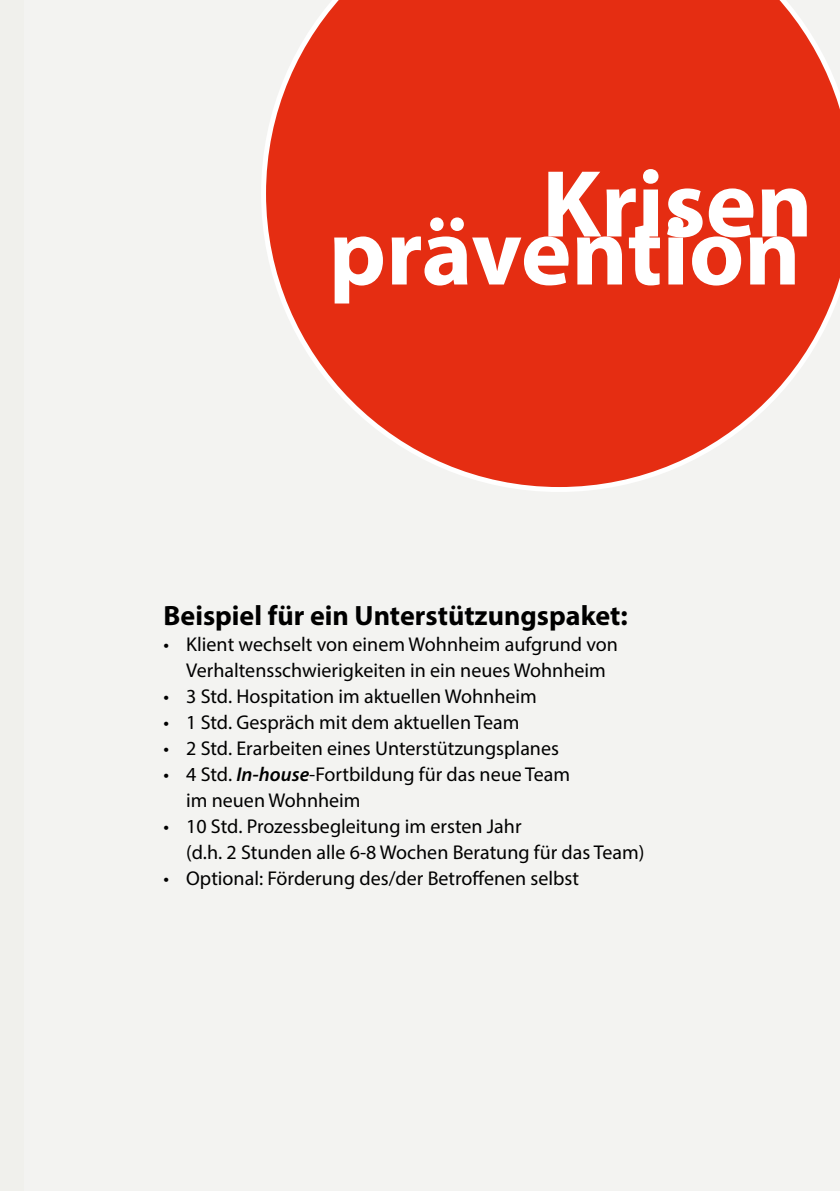
<style>
.page{position:relative;width:840px;height:1191px;background:#fff}
.page>*{position:absolute;margin:0;border:0;box-sizing:border-box;transform-origin:0 0}
.t1{font:700 96px "Myriad Pro";color:#fff}
.t2{font:700 28px "Myriad Pro";color:#000}
.t3{font:20px/26px "Myriad Pro";color:#000}
.s1{font-weight:600;font-style:italic}
</style>
<div class="page">
<div style="left:0;top:0;width:839px;height:1191px;background:#efefeb"></div>
<svg style="left:261px;top:0;width:578px;height:492px;background:#e74d36"></svg>
<h1 class="t1" style="left:541px;top:141px;width:272px">Krisen</h1>
<h1 class="t1" style="left:328px;top:189px;width:473px">prävention</h1>
<h2 class="t2" style="left:163px;top:597px;width:465px">Beispiel für ein Unterstützungspaket:</h2>
<p class="t3" style="left:163px;top:631px;width:456px;text-align:center">• Klient wechselt von einem Wohnheim aufgrund von<br>Verhaltensschwierigkeiten in ein neues Wohnheim</p>
<p class="t3" style="left:163px;top:683px;width:375px">• 3 Std. Hospitation im aktuellen Wohnheim</p>
<p class="t3" style="left:163px;top:709px;width:357px">• 1 Std. Gespräch mit dem aktuellen Team</p>
<p class="t3" style="left:163px;top:735px;width:397px">• 2 Std. Erarbeiten eines Unterstützungsplanes</p>
<p class="t3" style="left:186px;top:761px;width:385px;text-indent:-23px">• 4 Std. <span class="s1">In-house</span>-Fortbildung für das neue Team im neuen Wohnheim</p>
<p class="t3" style="left:186px;top:813px;width:459px;text-indent:-23px">• 10 Std. Prozessbegleitung im ersten Jahr<br>(d.h. 2 Stunden alle 6-8 Wochen Beratung für das Team)</p>
<p class="t3" style="left:163px;top:865px;width:417px">• Optional: Förderung des/der Betroffenen selbst</p>
</div>
